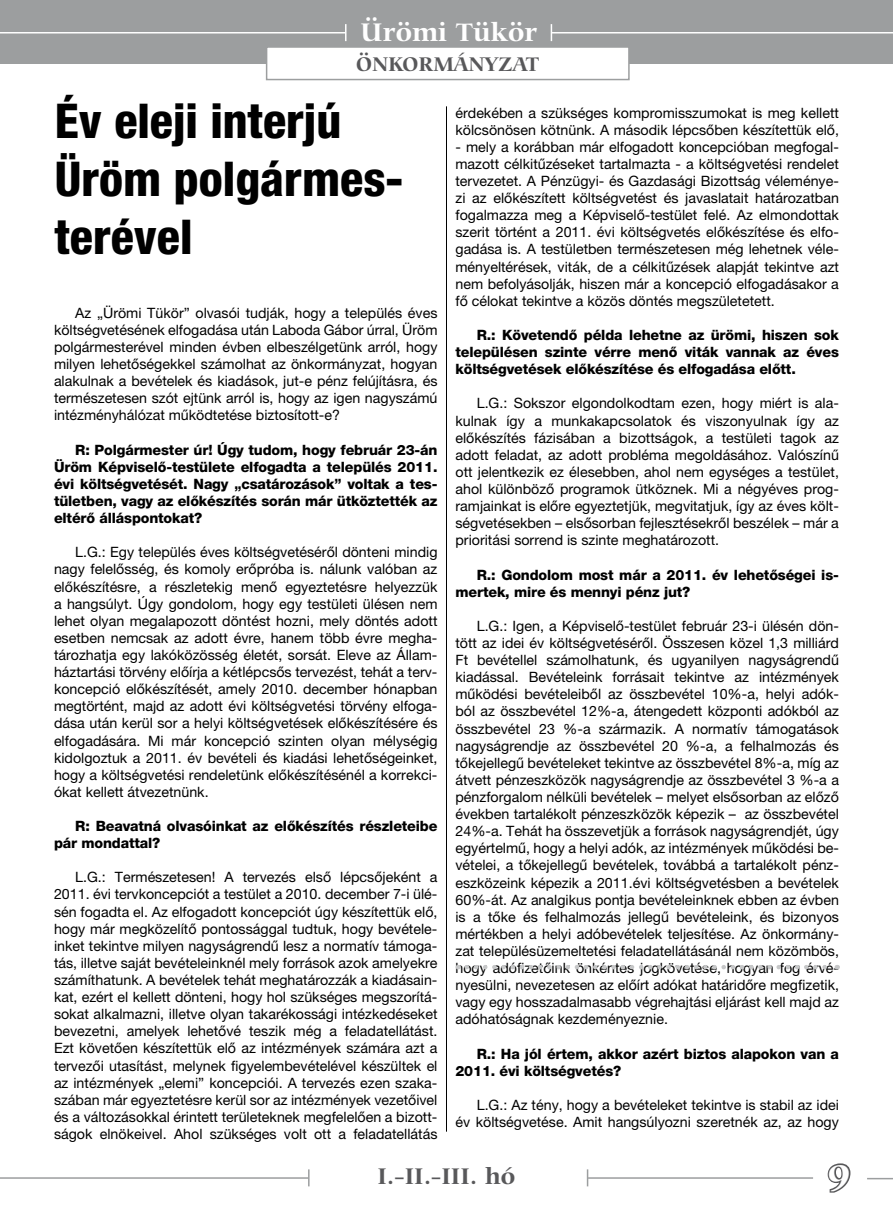
<style>
.page{position:relative;width:893px;height:1221px;background:#fff}
.page>*{position:absolute;margin:0;border:0;box-sizing:border-box;transform-origin:0 0}
.t1{font:800 condensed 48px/57.6px "Helvetica Neue";color:#000}
.t2{font:39px "Carmina HU Bold";color:#fff}
.t3{font:27px "Carmina HU Bold";color:#fff}
.t4{font:24px "Carmina HU Bold";color:#58585a}
.t5{font:21px "Carmina HU Bold";color:#58585a}
.t6{font:14.25px/17.1px "Helvetica Neue";color:#000;text-align:justify}
.t7{font:800 14.25px/17.1px "Helvetica Neue";letter-spacing:-.01em;color:#000}
</style>
<div class="page">
<div style="left:0;top:0;width:893px;height:64px;background:#9c9e9f"></div>
<hr style="left:552px;top:32px;width:341px;height:1px;background:#fff">
<hr style="left:0;top:32px;width:345px;height:1px;background:#fff">
<svg style="left:345px;top:24px;width:1px;height:17px"></svg>
<svg style="left:551px;top:24px;width:1px;height:17px"></svg>
<hr style="left:0;top:1177px;width:309px;height:1px;background:#9c9e9f">
<svg style="left:308px;top:1169px;width:2px;height:17px"></svg>
<hr style="left:588px;top:1177px;width:225px;height:1px;background:#9c9e9f">
<svg style="left:587px;top:1169px;width:1px;height:17px"></svg>
<hr style="left:867px;top:1177px;width:26px;height:2px;background:#9c9e9f">
<svg style="left:827px;top:1163px;width:24px;height:30px"></svg>
<div style="left:267px;top:47px;width:362px;height:33px;background:#fff"></div>
<div style="left:266px;top:46px;width:364px;height:34px;border:2px solid #9c9e9f"></div>
<hr style="left:446px;top:106px;width:1px;height:1025px;background:#000">
<svg style="left:467px;top:965px;width:371px;height:4px"></svg>
<h3 class="t3" style="left:360px;top:16px;width:178px">ÜRÖMI TÜKÖR</h3>
<h3 class="t5" style="left:356px;top:52px;width:184px">ÖNKORMÁNYZAT</h3>
<h1 class="t1" style="left:55px;top:92px;width:350px">Év eleji interjú<br>Üröm polgármes&shy;terével</h1>
<p class="t6" style="left:54px;top:304px;width:385px;text-indent:21px">Az „Ürömi Tükör” olvasói tudják, hogy a település éves költségvetésének elfogadása után Laboda Gábor úrral, Üröm polgármesterével minden évben elbeszélgetünk arról, hogy milyen lehetôségekkel számolhat az önkormányzat, hogyan alakulnak a bevételek és kiadások, jut-e pénz felújításra, és természetesen szót ejtünk arról is, hogy az igen nagyszámú intézményhálózat mûködtetése biztosított-e?</p>
<p class="t7" style="left:54px;top:441px;width:385px;text-align:justify;text-indent:21px">R: Polgármester úr! Úgy tudom, hogy február 23-án Üröm Képviselô-testülete elfogadta a település 2011. évi költségvetését. Nagy „csatározások” voltak a tes&shy;tületben, vagy az elôkészítés során már ütköztették az eltérô álláspontokat?</p>
<p class="t6" style="left:54px;top:543px;width:385px;text-indent:21px">L.G.: Egy település éves költségvetésérôl dönteni mindig nagy felelôsség, és komoly erôpróba is. nálunk valóban az elôkészítésre, a részletekig menô egyeztetésre helyezzük a hangsúlyt. Úgy gondolom, hogy egy testületi ülésen nem lehet olyan megalapozott döntést hozni, mely döntés adott esetben nemcsak az adott évre, hanem több évre megha&shy;tározhatja egy lakóközösség életét, sorsát. Eleve az Állam&shy;háztartási törvény elôírja a kétlépcsôs tervezést, tehát a terv&shy;koncepció elôkészítését, amely 2010. december hónapban megtörtént, majd az adott évi költségvetési törvény elfoga&shy;dása után kerül sor a helyi költségvetések elôkészítésére és elfogadására. Mi már koncepció szinten olyan mélységig kidolgoztuk a 2011. év bevételi és kiadási lehetôségeinket, hogy a költségvetési rendeletünk elôkészítésénél a korrekci&shy;ókat kellett átvezetnünk.</p>
<p class="t7" style="left:54px;top:817px;width:385px;text-indent:21px">R: Beavatná olvasóinkat az elôkészítés részleteibe pár mondattal?</p>
<p class="t6" style="left:54px;top:868px;width:385px;text-indent:21px">L.G.: Természetesen! A tervezés elsô lépcsôjeként a 2011. évi tervkoncepciót a testület a 2010. december 7-i ülé&shy;sén fogadta el. Az elfogadott koncepciót úgy készítettük elô, hogy már megközelítô pontossággal tudtuk, hogy bevétele&shy;inket tekintve milyen nagyságrendû lesz a normatív támoga&shy;tás, illetve saját bevételeinknél mely források azok amelyekre számíthatunk. A bevételek tehát meghatározzák a kiadásain&shy;kat, ezért el kellett dönteni, hogy hol szükséges megszorítá&shy;sokat alkalmazni, illetve olyan takarékossági intézkedéseket bevezetni, amelyek lehetôvé teszik még a feladatellátást.<br>Ezt követôen készítettük elô az intézmények számára azt a tervezôi utasítást, melynek figyelembevételével készültek el az intézmények „elemi” koncepciói. A tervezés ezen szaka&shy;szában már egyeztetésre kerül sor az intézmények vezetôivel és a változásokkal érintett területeknek megfelelôen a bizott&shy;ságok elnökeivel. Ahol szükséges volt ott a feladatellátás</p>
<p class="t6" style="left:455px;top:104px;width:385px">érdekében a szükséges kompromisszumokat is meg kellett kölcsönösen kötnünk. A második lépcsôben készítettük elô,</p>
<p class="t6" style="left:455px;top:138px;width:385px">- mely a korábban már elfogadott koncepcióban megfogal&shy;mazott célkitûzéseket tartalmazta - a költségvetési rendelet tervezetet. A Pénzügyi- és Gazdasági Bizottság véleménye&shy;zi az elôkészített költségvetést és javaslatait határozatban fogalmazza meg a Képviselô-testület felé. Az elmondottak szerit történt a 2011. évi költségvetés elôkészítése és elfo&shy;gadása is. A testületben természetesen még lehetnek véle&shy;ményeltérések, viták, de a célkitûzések alapját tekintve azt nem befolyásolják, hiszen már a koncepció elfogadásakor a fô célokat tekintve a közös döntés megszületetett.</p>
<p class="t7" style="left:455px;top:326px;width:385px;text-align:justify;text-indent:21px">R.: Követendô példa lehetne az ürömi, hiszen sok településen szinte vérre menô viták vannak az éves költségvetések elôkészítése és elfogadása elôtt.</p>
<p class="t6" style="left:455px;top:394px;width:385px;text-indent:21px">L.G.: Sokszor elgondolkodtam ezen, hogy miért is ala&shy;kulnak így a munkakapcsolatok és viszonyulnak így az elôkészítés fázisában a bizottságok, a testületi tagok az adott feladat, az adott probléma megoldásához. Valószínû ott jelentkezik ez élesebben, ahol nem egységes a testület, ahol különbözô programok ütköznek. Mi a négyéves prog&shy;ramjainkat is elôre egyeztetjük, megvitatjuk, így az éves költ&shy;ségvetésekben – elsôsorban fejlesztésekrôl beszélek – már a prioritási sorrend is szinte meghatározott.</p>
<p class="t7" style="left:455px;top:566px;width:385px;text-indent:21px">R.: Gondolom most már a 2011. év lehetôségei is&shy;mertek, mire és mennyi pénz jut?</p>
<p class="t6" style="left:455px;top:617px;width:385px;text-indent:21px">L.G.: Igen, a Képviselô-testület február 23-i ülésén dön&shy;tött az idei év költségvetésérôl. Összesen közel 1,3 milliárd Ft bevétellel számolhatunk, és ugyanilyen nagyságrendû kiadással. Bevételeink forrásait tekintve az intézmények mûködési bevételeibôl az összbevétel 10%-a, helyi adók&shy;ból az összbevétel 12%-a, átengedett központi adókból az összbevétel 23 %-a származik. A normatív támogatások nagyságrendje az összbevétel 20 %-a, a felhalmozás és tôkejellegû bevételeket tekintve az összbevétel 8%-a, míg az átvett pénzeszközök nagyságrendje az összbevétel 3 %-a a pénzforgalom nélküli bevételek – melyet elsôsorban az elôzô években tartalékolt pénzeszközök képezik – az összbevétel 24%-a. Tehát ha összevetjük a források nagyságrendjét, úgy egyértelmû, hogy a helyi adók, az intézmények mûködési be&shy;vételei, a tôkejellegû bevételek, továbbá a tartalékolt pénz&shy;eszközeink képezik a 2011.évi költségvetésben a bevételek 60%-át. Az analgikus pontja bevételeinknek ebben az évben is a tôke és felhalmozás jellegû bevételeink, és bizonyos mértékben a helyi adóbevételek teljesítése. Az önkormány&shy;zat településüzemeltetési feladatellátásánál nem közömbös, hogy adófizetôink önkéntes jogkövetése, hogyan fog érvé&shy;nyesülni, nevezetesen az elôírt adókat határidôre megfizetik, vagy egy hosszadalmasabb végrehajtási eljárást kell majd az adóhatóságnak kezdeményeznie.</p>
<p class="t7" style="left:455px;top:1044px;width:385px;text-indent:21px">R.: Ha jól értem, akkor azért biztos alapokon van a<br>2011. évi költségvetés?</p>
<p class="t6" style="left:455px;top:1096px;width:385px;text-align:right">L.G.: Az tény, hogy a bevételeket tekintve is stabil az idei<br>év költségvetése. Amit hangsúlyozni szeretnék az, az hogy</p>
<h3 class="t4" style="left:377px;top:1161px;width:139px">I.-II.-III. HÓ</h3>
<h2 class="t2" style="left:827px;top:1154px;width:26px">9</h2>
</div>
